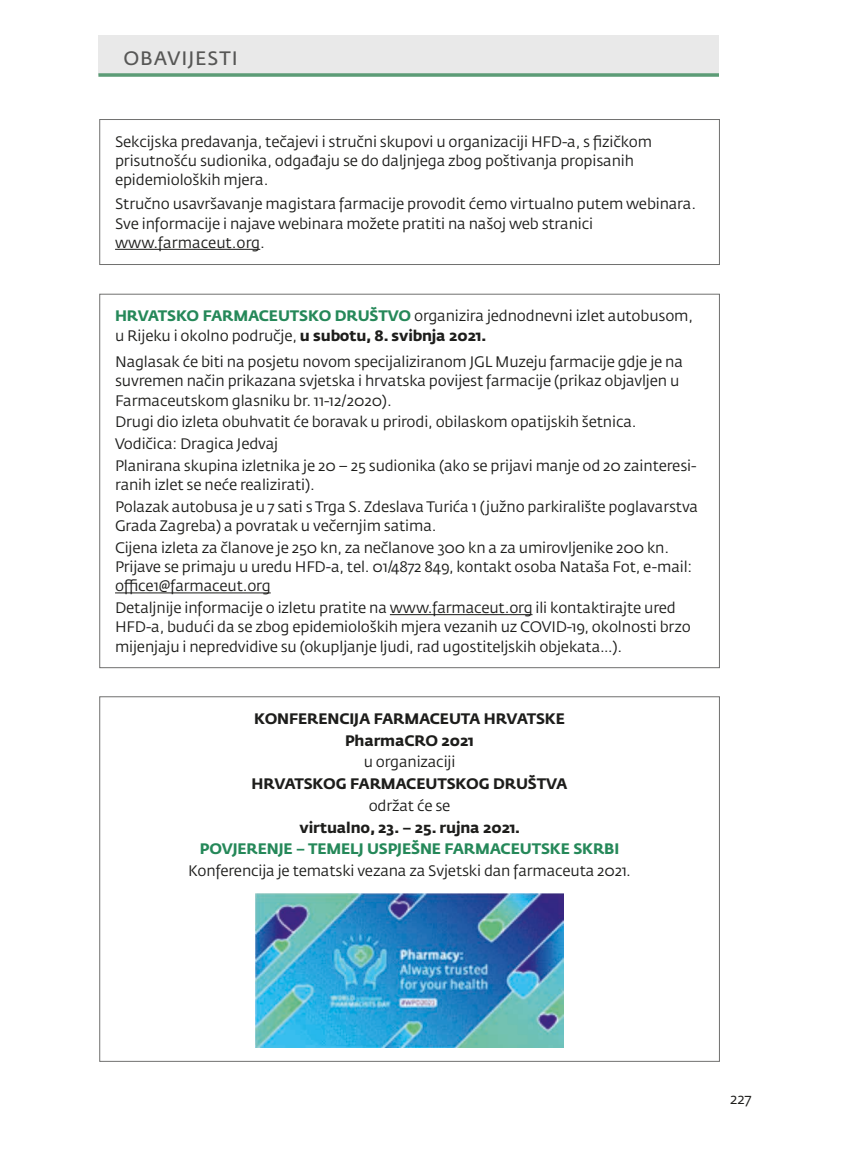
<style>
.page{position:relative;width:844px;height:1166px;background:#fff}
.page>*{position:absolute;margin:0;border:0;box-sizing:border-box;transform-origin:0 0}
.t1{font:19.25px "Fedra Sans Std";letter-spacing:.05em;color:#575756}
.t2{font:15.05px/19.2px "Fedra Sans Std";letter-spacing:-.01em;color:#1d1d1b}
.t3{font:700 15.05px/21.7px "Fedra Sans Std";letter-spacing:-.01em;color:#1d1d1b;text-align:center}
.t4{font:700 15.05px "Fedra Sans Std";letter-spacing:-.01em;color:#258859}
.t5{font:14.88px "Fedra Sans Std";color:#1d1d1b}
.s1{font-weight:700;color:#258859}
.s2{font-weight:700}
</style>
<div class="page">
<div style="left:98px;top:35px;width:620px;height:40px;background:#e9e9e9"></div>
<svg style="left:98px;top:73px;width:620px;height:4px;background:#6ea685"></svg>
<hr style="left:115px;top:249px;width:145px;height:1px;background:#1d1d1b">
<div style="left:99px;top:119px;width:620px;height:146px;border:1px solid #70706f"></div>
<hr style="left:115px;top:592px;width:156px;height:1px;background:#1d1d1b">
<hr style="left:390px;top:614px;width:142px;height:1px;background:#1d1d1b">
<img style="left:255px;top:893px;width:308px;height:154px">
<p class="t1" style="left:123px;top:46px;width:116px">OBAVIJESTI</p>
<p class="t2" style="left:115px;top:132px;width:538px">Sekcijska predavanja, tečajevi i stručni skupovi u organizaciji HFD-a, s fizičkom prisutnošću sudionika, odgađaju se do daljnjega zbog poštivanja propisanih epidemioloških mjera.</p>
<p class="t2" style="left:115px;top:194px;width:579px">Stručno usavršavanje magistara farmacije provodit ćemo virtualno putem webinara.<br>Sve informacije i najave webinara možete pratiti na našoj web stranici www.farmaceut. org.</p>
<p class="t2" style="left:115px;top:306px;width:579px"><span class="s1">HRVATSKO FARMACEUTSKO DRUŠTVO</span> organizira jednodnevni izlet autobusom, u Rijeku i okolno područje, <span class="s2">u subotu, 8. svibnja 2021.</span></p>
<p class="t2" style="left:115px;top:352px;width:569px">Naglasak će biti na posjetu novom specijaliziranom JGL Muzeju farmacije gdje je na suvremen način prikazana svjetska i hrvatska povijest farmacije (prikaz objavljen u<br>Farmaceutskom glasniku br. 11-12/2020).</p>
<p class="t2" style="left:115px;top:411px;width:582px;line-height:21.7px">Drugi dio izleta obuhvatit će boravak u prirodi, obilaskom opatijskih šetnica.<br>Vodičica: Dragica Jedvaj<br>Planirana skupina izletnika je 20 − 25 sudionika (ako se prijavi manje od 20 zainteresi-</p>
<p class="t2" style="left:115px;top:474px;width:584px;line-height:21.7px">ranih izlet se neće realizirati).<br>Polazak autobusa je u 7 sati s Trga S. Zdeslava Turića 1 (južno parkiralište poglavarstva</p>
<p class="t2" style="left:115px;top:515px;width:552px;line-height:21.7px">Grada Zagreba) a povratak u večernjim satima.<br>Cijena izleta za članove je 250 kn, za nečlanove 300 kn a za umirovljenike 200 kn.</p>
<p class="t2" style="left:115px;top:557px;width:578px">Prijave se primaju u uredu HFD-a, tel. 01/4872 849, kontakt osoba Nataša Fot, e-mail: office1@farmaceut. org</p>
<p class="t2" style="left:115px;top:598px;width:577px">Detaljnije informacije o izletu pratite na www.farmaceut. org ili kontaktirajte ured<br>HFD-a, budući da se zbog epidemioloških mjera vezanih uz COVID-19, okolnosti brzo mijenjaju i nepredvidive su (okupljanje ljudi, rad ugostiteljskih objekata…).</p>
<p class="t3" style="left:254px;top:708px;width:312px">KONFERENCIJA FARMACEUTA HRVATSKE<br>PharmaCRO 2021</p>
<p class="t2" style="left:363px;top:752px;width:93px">u organizaciji</p>
<p class="t3" style="left:251px;top:773px;width:317px">HRVATSKOG FARMACEUTSKOG DRUŠTVA</p>
<p class="t2" style="left:368px;top:796px;width:83px">održat će se</p>
<p class="t3" style="left:299px;top:816px;width:222px">virtualno, 23. – 25. rujna 2021.</p>
<p class="t4" style="left:200px;top:839px;width:420px">POVJERENJE – TEMELJ USPJEŠNE FARMACEUTSKE SKRBI</p>
<p class="t2" style="left:188px;top:861px;width:441px">Konferencija je tematski vezana za Svjetski dan farmaceuta 2021.</p>
<p class="t5" style="left:729px;top:1089px;width:23px">227</p>
</div>
